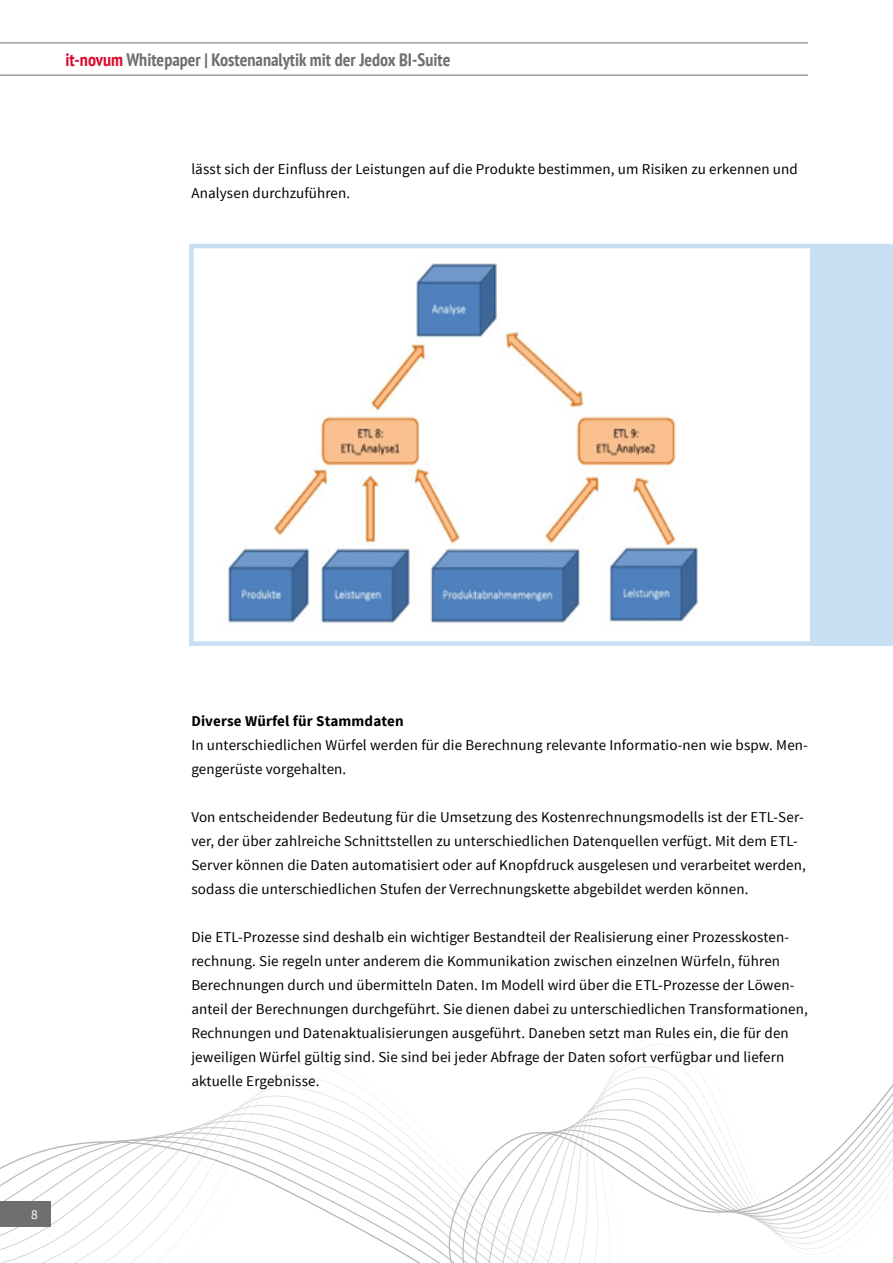
<style>
.page{position:relative;width:893px;height:1263px;background:#fff}
.page>*{position:absolute;margin:0;border:0;box-sizing:border-box;transform-origin:0 0}
.t1{font:700 condensed 18px "PT Sans";color:#706f6f}
.t2{font:15px/24px "Source Sans Pro";letter-spacing:.01em;color:#000}
.t3{font:700 15px "Source Sans Pro";letter-spacing:.01em;color:#000}
.t4{font:13.5px "Source Sans Pro";color:#fff}
.s1{color:#dd0b2f}
</style>
<div class="page">
<hr style="left:0;top:43px;width:808px;height:1px;background:#706f6f">
<hr style="left:0;top:75px;width:808px;height:1px;background:#706f6f">
<svg style="left:0;top:1044px;width:893px;height:219px"></svg>
<svg style="left:189px;top:244px;width:704px;height:402px"></svg>
<div style="left:0;top:1201px;width:51px;height:26px;background:#706f6f"></div>
<p class="t1" style="left:65px;top:48px;width:386px"><span class="s1">it-novum</span> Whitepaper | Kostenanalytik mit der Jedox BI-Suite</p>
<p class="t2" style="left:191px;top:157px;width:608px">lässt sich der Einfluss der Leistungen auf die Produkte bestimmen, um Risiken zu erkennen und<br>Analysen durchzuführen.</p>
<p class="t4" style="left:31px;top:1206px;width:8px">8</p>
<p class="t3" style="left:191px;top:711px;width:214px">Diverse Würfel für Stammdaten</p>
<p class="t2" style="left:191px;top:733px;width:618px">In unterschiedlichen Würfel werden für die Berechnung relevante Informatio-nen wie bspw. Men&shy;gengerüste vorgehalten.</p>
<p class="t2" style="left:191px;top:805px;width:616px">Von entscheidender Bedeutung für die Umsetzung des Kostenrechnungsmodells ist der ETL-Ser&shy;ver, der über zahlreiche Schnittstellen zu unterschiedlichen Datenquellen verfügt. Mit dem ETL-Server können die Daten automatisiert oder auf Knopfdruck ausgelesen und verarbeitet werden, sodass die unterschiedlichen Stufen der Verrechnungskette abgebildet werden können.</p>
<p class="t2" style="left:191px;top:925px;width:618px">Die ETL-Prozesse sind deshalb ein wichtiger Bestandteil der Realisierung einer Prozesskosten&shy;rechnung. Sie regeln unter anderem die Kommunikation zwischen einzelnen Würfeln, führen Berechnungen durch und übermitteln Daten. Im Modell wird über die ETL-Prozesse der Löwen&shy;anteil der Berechnungen durchgeführt. Sie dienen dabei zu unterschiedlichen Transformationen, Rechnungen und Datenaktualisierungen ausgeführt. Daneben setzt man Rules ein, die für den jeweiligen Würfel gültig sind. Sie sind bei jeder Abfrage der Daten sofort verfügbar und liefern aktuelle Ergebnisse.</p>
</div>
